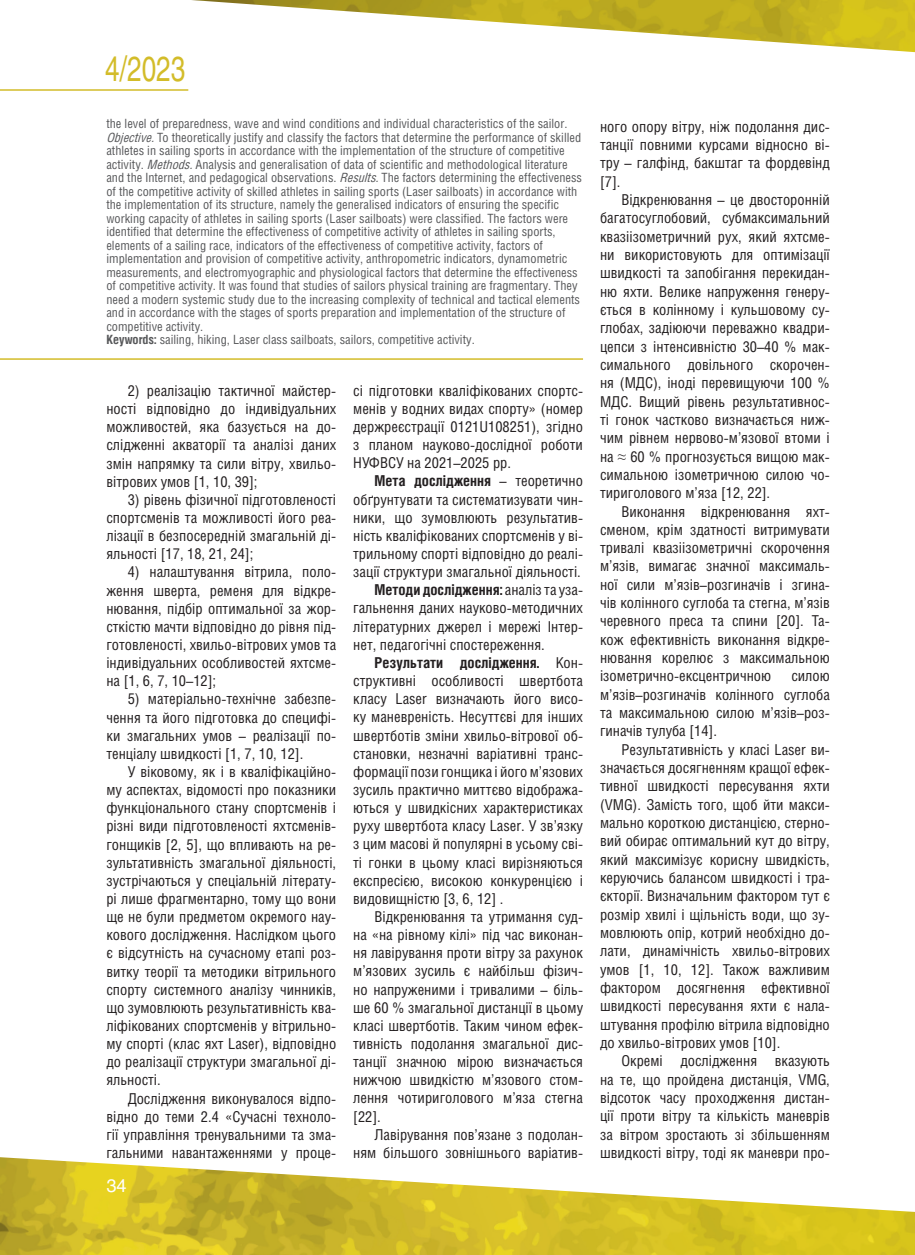
<style>
.page{position:relative;width:915px;height:1255px;background:#fff}
.page>*{position:absolute;margin:0;border:0;box-sizing:border-box;transform-origin:0 0}
.t1{font:34.5px "Helios C";color:#d3bc29;scale:.75 1}
.t2{font:18px "Helios C";color:#fff}
.t3{font:15px/18.3px "Helios Cond C";color:#231f20;text-align:justify}
.t4{font:700 15px "Helios Cond C";color:#231f20}
.t5{font:12.75px/13.5px "Helios Cond C";color:#57585a}
.s1{font-style:italic}
.s2{font-weight:700}
.s3{font-weight:400}
.s4{font-family:"Times New Roman"}
</style>
<div class="page">
<img style="left:192px;top:0;width:722px;height:52px">
<img style="left:0;top:1157px;width:914px;height:97px">
<hr style="left:0;top:89px;width:188px;height:2px;background:#d3bc29">
<hr style="left:0;top:358px;width:583px;height:2px;background:#d3bc29">
<h1 class="t1" style="left:105px;top:48px;width:108px">4/2023</h1>
<p class="t5" style="left:106px;top:117px;width:477px">the level of preparedness, wave and wind conditions and individual characteristics of the sailor.<br><span class="s1">Objective.</span>To theoretically justify and classify the factors that determine the performance of skilled athletes in sailing sports in accordance with the implementation of the structure of competitive activity. <span class="s1">Methods.</span>Analysis and generalisation of data of scientific and methodological literature and the Internet, and pedagogical observations. <span class="s1">Results.</span>The factors determining the effectiveness of the competitive activity of skilled athletes in sailing sports (Laser sailboats) in accordance with the implementation of its structure, namely the generalised indicators of ensuring the specific working capacity of athletes in sailing sports (Laser sailboats) were classified. The factors were identified that determine the effectiveness of competitive activity of athletes in sailing sports, elements of a sailing race, indicators of the effectiveness of competitive activity, factors of implementation and provision of competitive activity, anthropometric indicators, dynamometric measurements, and electromyographic and physiological factors that determine the effectiveness of competitive activity. It was found that studies of sailors physical training are fragmentary. They need a modern systemic study due to the increasing complexity of technical and tactical elements and in accordance with the stages of sports preparation and implementation of the structure of competitive activity.<br><span class="s2">Keywords:</span> sailing, hiking, Laser class sailboats, sailors, competitive activity.</p>
<p class="t3" style="left:106px;top:381px;width:231px;text-indent:21px">2) реалізацію тактичної майстер&shy;ності відповідно до індивідуальних можливостей, яка базується на до&shy;слідженні акваторії та аналізі даних змін напрямку та сили вітру, хвильо&shy;вітрових умов [1, 10, 39];</p>
<p class="t3" style="left:106px;top:490px;width:231px;text-indent:21px">3) рівень фізичної підготовленості спортсменів та можливості його реа&shy;лізації в безпосередній змагальній ді&shy;яльності [17, 18, 21, 24];</p>
<p class="t3" style="left:106px;top:562px;width:231px;text-indent:21px">4) налаштування вітрила, поло&shy;ження шверта, ременя для відкре&shy;нювання, підбір оптимальної за жор&shy;сткістю мачти відповідно до рівня під&shy;готовленості, хвильо-вітрових умов та індивідуальних особливостей яхтсме&shy;на [1, 6, 7, 10–12];</p>
<p class="t3" style="left:106px;top:689px;width:231px;text-indent:21px">5) матеріально-технічне забезпе&shy;чення та його підготовка до специфі&shy;ки змагальних умов – реалізації по&shy;тенціалу швидкості [1, 7, 10, 12].</p>
<p class="t3" style="left:106px;top:762px;width:231px;text-indent:21px">У віковому, як і в кваліфікаційно&shy;му аспектах, відомості про показники функціонального стану спортсменів і різні види підготовленості яхтсменів&shy;гонщиків [2, 5], що впливають на ре&shy;зультативність змагальної діяльності, зустрічаються у спеціальній літерату&shy;рі лише фрагментарно, тому що вони ще не були предметом окремого нау&shy;кового дослідження. Наслідком цього є відсутність на сучасному етапі роз&shy;витку теорії та методики вітрильного спорту системного аналізу чинників, що зумовлюють результативність ква&shy;ліфікованих спортсменів у вітрильно&shy;му спорті (клас яхт Laser), відповідно до реалізації структури змагальної ді&shy;яльності.</p>
<p class="t3" style="left:106px;top:1088px;width:231px;text-indent:21px">Дослідження виконувалося відпо&shy;відно до теми 2.4 «Сучасні техноло&shy;гії управління тренувальними та зма&shy;гальними навантаженнями у проце-</p>
<p class="t2" style="left:106px;top:1175px;width:22px">34</p>
<p class="t3" style="left:353px;top:381px;width:231px">сі підготовки кваліфікованих спортс&shy;менів у водних видах спорту» (номер держреєстрації 0121U108251), згідно з планом науково-дослідної роботи НУФВСУ на 2021–2025 рр.</p>
<p class="t4" style="left:374px;top:472px;width:210px">Мета дослідження <span class="s3">– теоретично</span></p>
<p class="t3" style="left:353px;top:490px;width:231px">обґрунтувати та систематизувати чин-</p>
<p class="t3" style="left:353px;top:508px;width:231px">ники, що зумовлюють результатив-</p>
<p class="t3" style="left:353px;top:526px;width:231px">ність кваліфікованих спортсменів у ві-</p>
<p class="t3" style="left:353px;top:544px;width:231px">трильному спорті відповідно до реалі-</p>
<p class="t3" style="left:353px;top:562px;width:229px">зації структури змагальної діяльності.</p>
<p class="t4" style="left:374px;top:581px;width:210px">Методи дослідження: <span class="s3">аналіз та уза-</span></p>
<p class="t3" style="left:353px;top:598px;width:231px">гальнення даних науково-методичних</p>
<p class="t3" style="left:353px;top:617px;width:231px">літературних джерел і мережі Інтер-</p>
<p class="t3" style="left:353px;top:635px;width:193px">нет, педагогічні спостереження.</p>
<p class="t4" style="left:374px;top:653px;width:210px">Результати дослідження. <span class="s3">Кон-</span></p>
<p class="t3" style="left:353px;top:671px;width:231px">структивні особливості швертбота</p>
<p class="t3" style="left:353px;top:689px;width:231px">класу Laser визначають його висо-</p>
<p class="t3" style="left:353px;top:707px;width:231px">ку маневреність. Несуттєві для інших</p>
<p class="t3" style="left:353px;top:725px;width:231px">швертботів зміни хвильо-вітрової об-</p>
<p class="t3" style="left:353px;top:743px;width:231px">становки, незначні варіативні транс-</p>
<p class="t3" style="left:353px;top:762px;width:231px">формації пози гонщика і його м’язових</p>
<p class="t3" style="left:353px;top:780px;width:231px">зусиль практично миттєво відобража-</p>
<p class="t3" style="left:353px;top:798px;width:231px">ються у швидкісних характеристиках</p>
<p class="t3" style="left:353px;top:816px;width:231px">руху швертбота класу Laser. У зв’язку</p>
<p class="t3" style="left:353px;top:834px;width:231px">з цим масові й популярні в усьому сві-</p>
<p class="t3" style="left:353px;top:852px;width:231px">ті гонки в цьому класі вирізняються</p>
<p class="t3" style="left:353px;top:870px;width:231px">експресією, високою конкуренцією і</p>
<p class="t3" style="left:353px;top:889px;width:152px">видовищністю [3, 6, 12] .</p>
<p class="t3" style="left:374px;top:907px;width:210px">Відкренювання та утримання суд-</p>
<p class="t3" style="left:353px;top:925px;width:231px">на «на рівному кілі» під час виконан-</p>
<p class="t3" style="left:353px;top:943px;width:231px">ня лавірування проти вітру за рахунок</p>
<p class="t3" style="left:353px;top:961px;width:231px">м’язових зусиль є найбільш фізич-</p>
<p class="t3" style="left:353px;top:979px;width:231px">но напруженими і тривалими – біль-</p>
<p class="t3" style="left:353px;top:997px;width:231px">ше 60 % змагальної дистанції в цьому</p>
<p class="t3" style="left:353px;top:1016px;width:231px">класі швертботів. Таким чином ефек-</p>
<p class="t3" style="left:353px;top:1034px;width:231px">тивність подолання змагальної дис-</p>
<p class="t3" style="left:353px;top:1052px;width:231px">танції значною мірою визначається</p>
<p class="t3" style="left:353px;top:1070px;width:231px">нижчою швидкістю м’язового стом-</p>
<p class="t3" style="left:353px;top:1088px;width:231px">лення чотириголового м’яза стегна</p>
<p class="t3" style="left:353px;top:1106px;width:29px">[22].</p>
<p class="t3" style="left:374px;top:1124px;width:210px">Лавірування пов’язане з подолан-</p>
<p class="t3" style="left:353px;top:1142px;width:231px">ням більшого зовнішнього варіатив-</p>
<p class="t3" style="left:600px;top:117px;width:231px">ного опору вітру, ніж подолання дис&shy;танції повними курсами відносно ві&shy;тру – галфінд, бакштаг та фордевінд [7].</p>
<p class="t3" style="left:600px;top:190px;width:231px;text-indent:21px">Відкренювання – це двосторонній багатосуглобовий, субмаксимальний квазіізометричний рух, який яхтсме&shy;ни використовують для оптимізації швидкості та запобігання перекидан&shy;ню яхти. Велике напруження генеру&shy;ється в колінному і кульшовому су&shy;глобах, задіюючи переважно квадри&shy;цепси з інтенсивністю 30–40 % мак&shy;симального довільного скорочен&shy;ня (МДС), іноді перевищуючи 100 % МДС. Вищий рівень результативнос&shy;ті гонок частково визначається ниж&shy;чим рівнем нервово-м’язової втоми і на <span class="s4">≈</span> 60 % прогнозується вищою мак&shy;симальною ізометричною силою чо&shy;тириголового м’яза [12, 22].</p>
<p class="t3" style="left:600px;top:501px;width:231px;text-indent:21px">Виконання відкренювання яхт&shy;сменом, крім здатності витримувати тривалі квазіізометричні скорочення м’язів, вимагає значної максималь&shy;ної сили м’язів–розгиначів і згина&shy;чів колінного суглоба та стегна, м’язів черевного преса та спини [20]. Та&shy;кож ефективність виконання відкре&shy;нювання корелює з максимальною ізометрично-ексцентричною</p>
<p class="t3" style="left:600px;top:666px;width:231px;text-indent:191px">силою м’язів–розгиначів колінного суглоба та максимальною силою м’язів–роз&shy;гиначів тулуба [14].</p>
<p class="t3" style="left:600px;top:740px;width:231px;text-indent:21px">Результативність у класі Laser ви&shy;значається досягненням кращої ефек&shy;тивної швидкості пересування яхти (VMG). Замість того, щоб йти макси&shy;мально короткою дистанцією, стерно&shy;вий обирає оптимальний кут до вітру, який максимізує корисну швидкість, керуючись балансом швидкості і тра&shy;єкторії. Визначальним фактором тут є розмір хвилі і щільність води, що зу&shy;мовлюють опір, котрий необхідно до&shy;лати, динамічність хвильо-вітрових умов [1, 10, 12]. Також важливим фактором досягнення ефективної швидкості пересування яхти є нала&shy;штування профілю вітрила відповідно до хвильо-вітрових умов [10].</p>
<p class="t3" style="left:600px;top:1051px;width:231px;text-indent:21px">Окремі дослідження вказують на те, що пройдена дистанція, VMG, відсоток часу проходження дистан&shy;ції проти вітру та кількість маневрів за вітром зростають зі збільшенням швидкості вітру, тоді як маневри про-</p>
</div>
